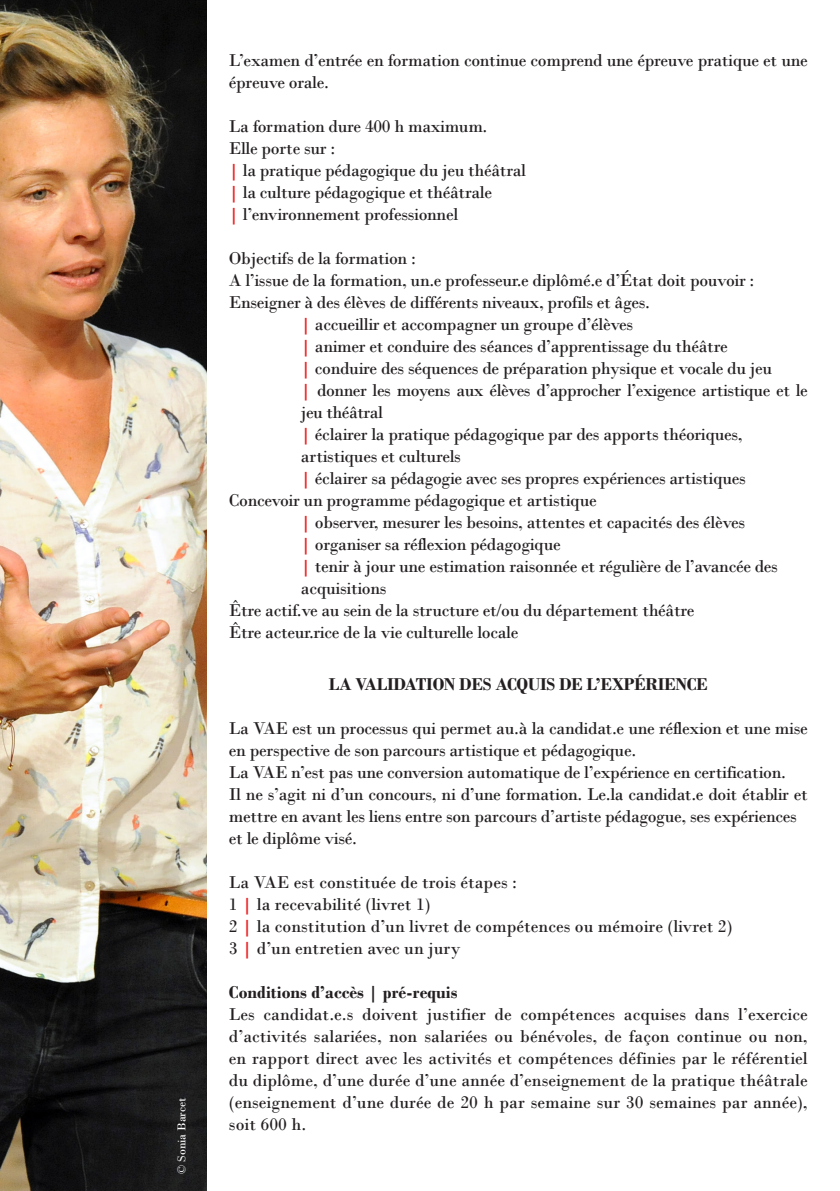
<style>
.page{position:relative;width:840px;height:1191px;background:#fff}
.page>*{position:absolute;margin:0;border:0;box-sizing:border-box;transform-origin:0 0}
.t1{font:18px/22px "Bodoni";letter-spacing:-.02em;color:#231f20}
.t2{font:18px "Bodoni";color:#231f20}
.t3{font:700 18px "Bodoni";letter-spacing:-.02em;color:#231f20}
.t4{font:700 18px "Bodoni";color:#231f20}
.t5{font:12px "Bodoni";color:#fff}
.s1{font-weight:700;color:#ee2123}
</style>
<div class="page">
<img style="left:1px;top:0;width:205px;height:1191px">
<p class="t5" style="left:174px;top:1173px;width:78px;rotate:-90deg">© Sonia Barcet</p>
<p class="t1" style="left:229px;top:49px;width:580px">L’examen d’entrée en formation continue comprend une épreuve pratique et une épreuve orale.</p>
<p class="t1" style="left:229px;top:115px;width:260px">La formation dure 400 h maximum.</p>
<p class="t1" style="left:229px;top:137px;width:108px">Elle porte sur :</p>
<p class="t1" style="left:229px;top:159px;width:298px"><span class="s1">|</span> la pratique pédagogique du jeu théâtral</p>
<p class="t1" style="left:229px;top:181px;width:264px"><span class="s1">|</span> la culture pédagogique et théâtrale</p>
<p class="t1" style="left:229px;top:203px;width:231px"><span class="s1">|</span> l’environnement professionnel</p>
<p class="t1" style="left:229px;top:247px;width:188px">Objectifs de la formation :</p>
<p class="t1" style="left:229px;top:269px;width:526px">A l’issue de la formation, un.e professeur.e diplômé.e d’État doit pouvoir :</p>
<p class="t1" style="left:229px;top:291px;width:422px">Enseigner à des élèves de différents niveaux, profils et âges.</p>
<p class="t1" style="left:301px;top:313px;width:333px"><span class="s1">|</span> accueillir et accompagner un groupe d’élèves</p>
<p class="t1" style="left:301px;top:335px;width:428px"><span class="s1">|</span> animer et conduire des séances d’apprentissage du théâtre</p>
<p class="t1" style="left:301px;top:357px;width:472px"><span class="s1">|</span> conduire des séquences de préparation physique et vocale du jeu</p>
<p class="t1" style="left:301px;top:379px;width:508px"><span class="s1">|</span> donner les moyens aux élèves d’approcher l’exigence artistique et le jeu théâtral</p>
<p class="t1" style="left:301px;top:423px;width:443px"><span class="s1">|</span> éclairer la pratique pédagogique par des apports théoriques, artistiques et culturels</p>
<p class="t1" style="left:301px;top:467px;width:446px"><span class="s1">|</span> éclairer sa pédagogie avec ses propres expériences artistiques</p>
<p class="t1" style="left:229px;top:489px;width:369px">Concevoir un programme pédagogique et artistique</p>
<p class="t1" style="left:301px;top:511px;width:445px"><span class="s1">|</span> observer, mesurer les besoins, attentes et capacités des élèves</p>
<p class="t1" style="left:301px;top:533px;width:261px"><span class="s1">|</span> organiser sa réflexion pédagogique</p>
<p class="t1" style="left:301px;top:555px;width:478px"><span class="s1">|</span> tenir à jour une estimation raisonnée et régulière de l’avancée des acquisitions</p>
<p class="t1" style="left:229px;top:599px;width:467px">Être actif.ve au sein de la structure et/ou du département théâtre</p>
<p class="t1" style="left:229px;top:621px;width:291px">Être acteur.rice de la vie culturelle locale</p>
<p class="t3" style="left:328px;top:673px;width:380px">LA VALIDATION DES ACQUIS DE L’EXPÉRIENCE</p>
<p class="t1" style="left:229px;top:717px;width:580px">La VAE est un processus qui permet au.à la candidat.e une réflexion et une mise en perspective de son parcours artistique et pédagogique.</p>
<p class="t1" style="left:229px;top:761px;width:558px">La VAE n’est pas une conversion automatique de l’expérience en certification.</p>
<p class="t1" style="left:229px;top:783px;width:580px">Il ne s’agit ni d’un concours, ni d’une formation. Le.la candidat.e doit établir et mettre en avant les liens entre son parcours d’artiste pédagogue, ses expériences</p>
<p class="t1" style="left:229px;top:827px;width:129px">et le diplôme visé.</p>
<p class="t2" style="left:229px;top:871px;width:289px">La VAE est constituée de trois étapes :</p>
<p class="t2" style="left:229px;top:893px;width:203px">1 <span class="s1">|</span> la recevabilité (livret 1)</p>
<p class="t2" style="left:229px;top:915px;width:505px">2 <span class="s1">|</span> la constitution d’un livret de compétences ou mémoire (livret 2)</p>
<p class="t2" style="left:229px;top:937px;width:233px">3 <span class="s1">|</span> d’un entretien avec un jury</p>
<p class="t4" style="left:229px;top:981px;width:230px">Conditions d’accès | pré-requis</p>
<p class="t1" style="left:229px;top:1003px;width:580px;text-align:justify">Les candidat.e.s doivent justifier de compétences acquises dans l’exercice d’activités salariées, non salariées ou bénévoles, de façon continue ou non, en rapport direct avec les activités et compétences définies par le référentiel du diplôme, d’une durée d’une année d’enseignement de la pratique théâtrale (enseignement d’une durée de 20 h par semaine sur 30 semaines par année), soit 600 h.</p>
</div>
